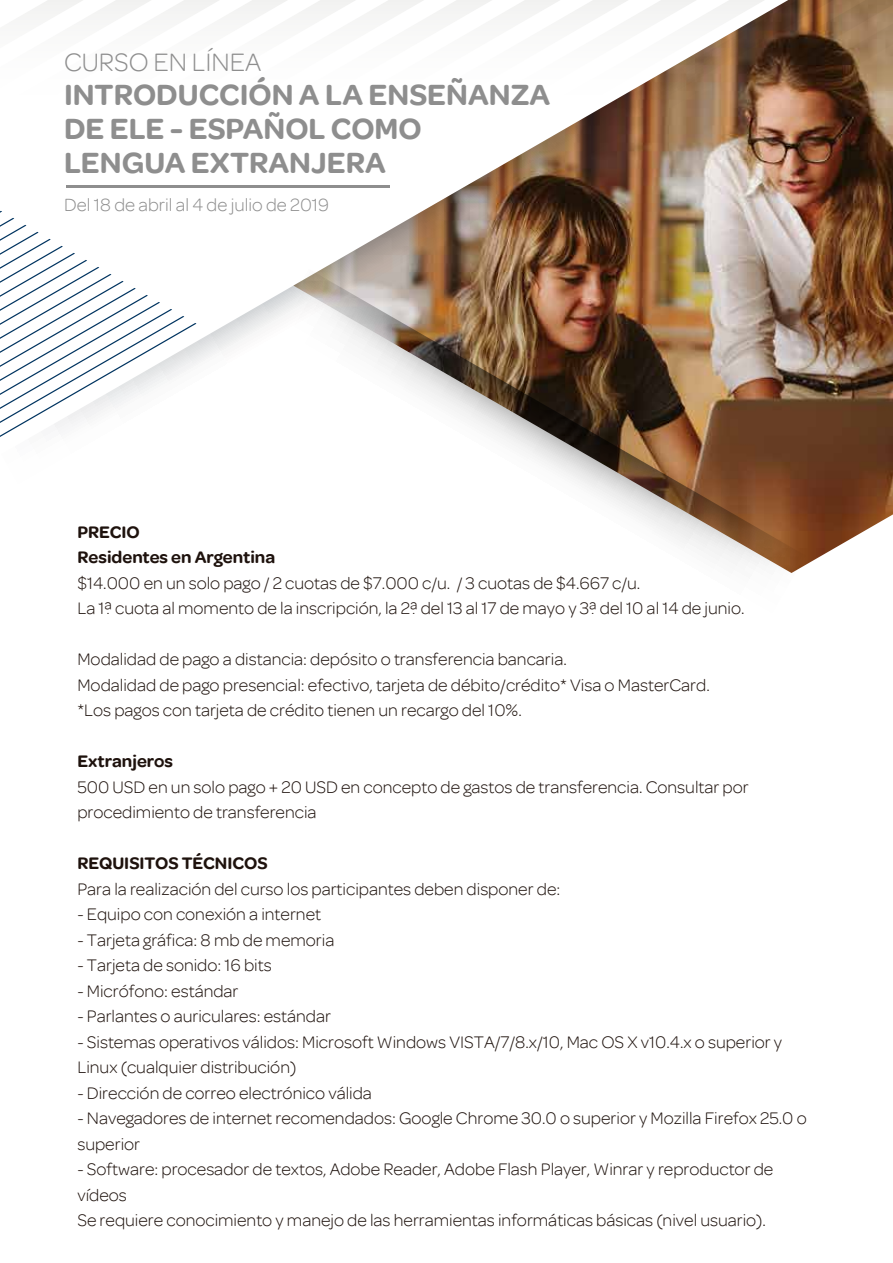
<style>
.page{position:relative;width:893px;height:1263px;background:#fff}
.page>*{position:absolute;margin:0;border:0;box-sizing:border-box;transform-origin:0 0}
.t1{font:600 31.5px/33.9px "Omnes";color:#8e8e8e}
.t2{font:300 27.15px "Omnes";color:#8e8e8e}
.t3{font:300 19.05px "Omnes";color:#8e8e8e}
.t4{font:300 18px/25.5px "Omnes";color:#1e120d}
.t5{font:600 18px/25.5px "Omnes";color:#1e120d}
</style>
<div class="page">
<svg style="left:0;top:116px;width:892px;height:449px"></svg>
<svg style="left:269px;top:494px;width:536px;height:79px"></svg>
<svg style="left:858px;top:0;width:34px;height:116px;background:#9f805f"></svg>
<img style="left:1px;top:0;width:857px;height:494px">
<hr style="left:66px;top:186px;width:323px;height:2px;background:#8e8e8e">
<h2 class="t2" style="left:64px;top:47px;width:199px">CURSO EN LÍNEA</h2>
<h1 class="t1" style="left:64px;top:77px;width:487px">INTRODUCCIÓN A LA ENSEÑANZA<br>DE ELE - ESPAÑOL COMO<br>LENGUA EXTRANJERA</h1>
<p class="t3" style="left:64px;top:194px;width:266px">Del 18 de abril al 4 de julio de 2019</p>
<p class="t5" style="left:77px;top:519px;width:199px">PRECIO<br>Residentes en Argentina</p>
<p class="t4" style="left:77px;top:570px;width:668px">$14.000 en un solo pago / 2 cuotas de $7.000 c/u. / 3 cuotas de $4.667 c/u.<br>La 1ª cuota al momento de la inscripción, la 2ª del 13 al 17 de mayo y 3ª del 10 al 14 de junio.</p>
<p class="t4" style="left:77px;top:646px;width:634px">Modalidad de pago a distancia: depósito o transferencia bancaria.<br>Modalidad de pago presencial: efectivo, tarjeta de débito/crédito* Visa o MasterCard. *Los pagos con tarjeta de crédito tienen un recargo del 10%.</p>
<p class="t5" style="left:77px;top:748px;width:97px">Extranjeros</p>
<p class="t4" style="left:77px;top:774px;width:672px">500 USD en un solo pago + 20 USD en concepto de gastos de transferencia. Consultar por procedimiento de transferencia</p>
<p class="t5" style="left:77px;top:850px;width:192px">REQUISITOS TÉCNICOS</p>
<p class="t4" style="left:77px;top:876px;width:484px">Para la realización del curso los participantes deben disponer de:</p>
<p class="t4" style="left:77px;top:901px;width:245px">- Equipo con conexión a internet</p>
<p class="t4" style="left:77px;top:927px;width:258px">- Tarjeta gráfica: 8 mb de memoria</p>
<p class="t4" style="left:77px;top:952px;width:196px">- Tarjeta de sonido: 16 bits</p>
<p class="t4" style="left:77px;top:978px;width:163px">- Micrófono: estándar</p>
<p class="t4" style="left:77px;top:1003px;width:255px">- Parlantes o auriculares: estándar</p>
<p class="t4" style="left:77px;top:1029px;width:706px">- Sistemas operativos válidos: Microsoft Windows VISTA/7/8.x/10, Mac OS X v10.4.x o superior y<br>Linux (cualquier distribución)</p>
<p class="t4" style="left:77px;top:1080px;width:296px">- Dirección de correo electrónico válida</p>
<p class="t4" style="left:77px;top:1105px;width:730px">- Navegadores de internet recomendados: Google Chrome 30.0 o superior y Mozilla Firefox 25.0 o superior</p>
<p class="t4" style="left:77px;top:1156px;width:697px">- Software: procesador de textos, Adobe Reader, Adobe Flash Player, Winrar y reproductor de vídeos<br>Se requiere conocimiento y manejo de las herramientas informáticas básicas (nivel usuario).</p>
</div>
